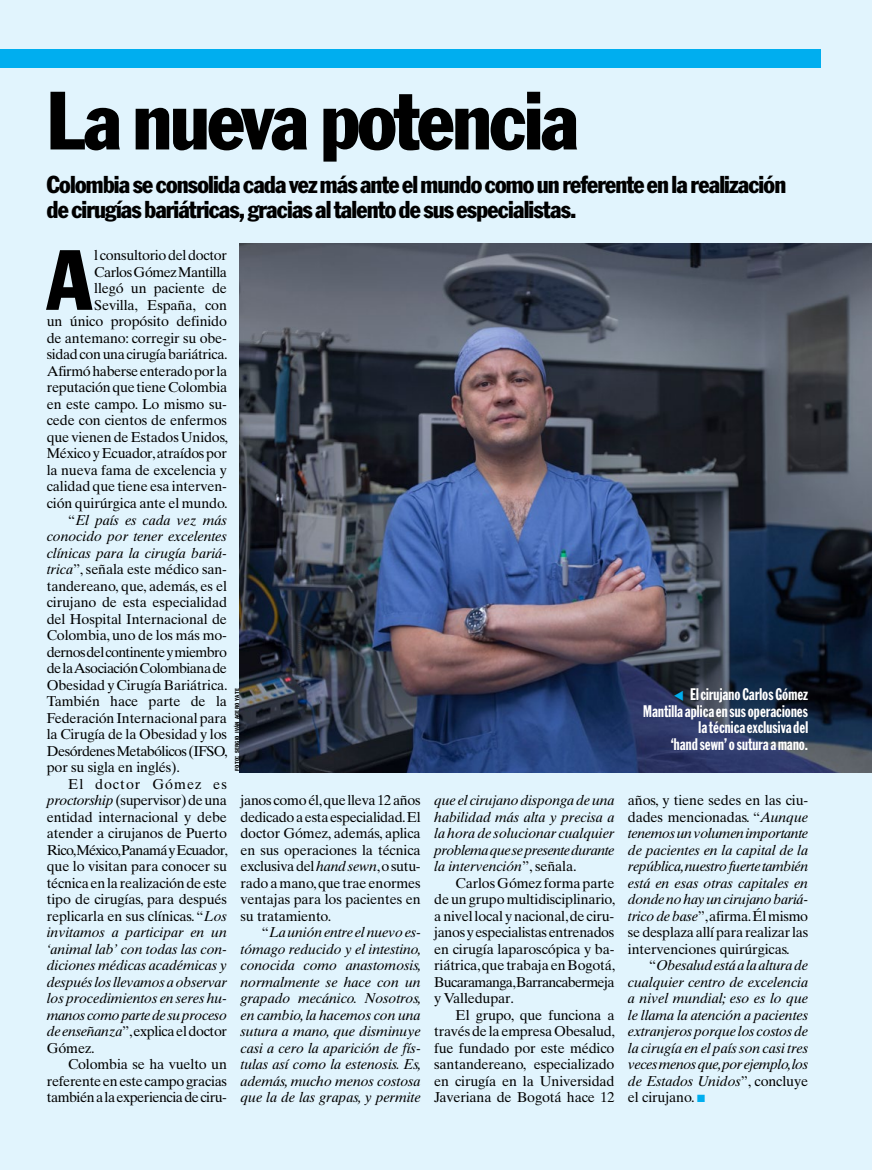
<style>
.page{position:relative;width:872px;height:1170px;background:#fff}
.page>*{position:absolute;margin:0;border:0;box-sizing:border-box;transform-origin:0 0}
.t1{font:condensed 83.7px "Franklin Gothic";color:#000}
.t2{font:condensed 81px "Franklin Gothic";letter-spacing:-.035em;color:#000}
.t3{font:condensed 24px/25.5px "Franklin Gothic";letter-spacing:-.035em;color:#000}
.t4{font:16.5px/16.5px "Franklin Gothic Extra Cond";letter-spacing:.005em;color:#fff;text-align:right}
.t5{font:14.25px/16.5px "Times Ten";letter-spacing:-.01em;color:#000;text-align:justify}
.t6{font:italic 14.25px/16.5px "Times Ten";letter-spacing:-.01em;color:#000;text-align:justify}
.t7{font:14.25px "Times Ten";letter-spacing:-.035em;color:#000}
.t8{font:14.25px "Times Ten";letter-spacing:-.045em;color:#000}
.t9{font:14.25px "Times Ten";letter-spacing:-.04em;color:#000}
.t10{font:14.25px "Times Ten";letter-spacing:-.05em;color:#000}
.t11{font:italic 14.25px "Times Ten";letter-spacing:-.03em;color:#000}
.t12{font:14.25px "Times Ten";letter-spacing:.07em;color:#000}
.t13{font:800 condensed 5.7px "Helvetica Neue";letter-spacing:.04em;color:#000}
.s1{font-style:normal}
.s2{font-style:italic}
.s3{font-size:7.5px}
.s4{color:#00aeef}
</style>
<div class="page">
<div style="left:0;top:0;width:872px;height:1169px;background:#e1f4fd"></div>
<div style="left:0;top:50px;width:821px;height:18px;background:#00aeef"></div>
<img style="left:240px;top:244px;width:632px;height:528px">
<h2 class="t2" style="left:47px;top:71px;width:534px">La nueva potencia</h2>
<h3 class="t3" style="left:47px;top:171px;width:741px">Colombia se consolida cada vez más ante el mundo como un referente en la realización de cirugías bariátricas, gracias al talento de sus especialistas.</h3>
<h1 class="t1" style="left:47px;top:229px;width:46px">A</h1>
<p class="t5" style="left:94px;top:247px;width:134px">l consultorio del doctor</p>
<p class="t7" style="left:94px;top:263px;width:134px">Carlos Gómez Mantilla</p>
<p class="t5" style="left:94px;top:280px;width:134px">llegó un paciente de</p>
<p class="t5" style="left:94px;top:296px;width:134px">Sevilla, España, con</p>
<p class="t5" style="left:47px;top:313px;width:182px">un único propósito definido</p>
<p class="t5" style="left:47px;top:329px;width:182px">de antemano: corregir su obe-</p>
<p class="t5" style="left:47px;top:346px;width:182px">sidad con una cirugía bariátrica.</p>
<p class="t5" style="left:47px;top:362px;width:182px">Afirmó haberse enterado por la</p>
<p class="t5" style="left:47px;top:379px;width:182px">reputación que tiene Colombia</p>
<p class="t5" style="left:47px;top:395px;width:182px">en este campo. Lo mismo su-</p>
<p class="t5" style="left:47px;top:412px;width:182px">cede con cientos de enfermos</p>
<p class="t5" style="left:47px;top:428px;width:183px">que vienen de Estados Unidos,</p>
<p class="t5" style="left:47px;top:445px;width:182px">México y Ecuador, atraídos por</p>
<p class="t5" style="left:47px;top:461px;width:182px">la nueva fama de excelencia y</p>
<p class="t5" style="left:47px;top:478px;width:182px">calidad que tiene esa interven-</p>
<p class="t5" style="left:47px;top:494px;width:182px">ción quirúrgica ante el mundo.</p>
<p class="t6" style="left:68px;top:511px;width:160px"><span class="s1">“</span>El país es cada vez más</p>
<p class="t6" style="left:47px;top:527px;width:182px">conocido por tener excelentes</p>
<p class="t6" style="left:47px;top:544px;width:182px">clínicas para la cirugía bariá-</p>
<p class="t5" style="left:47px;top:560px;width:182px"><span class="s2">trica</span>”, señala este médico san-</p>
<p class="t5" style="left:47px;top:577px;width:182px">tandereano, que, además, es el</p>
<p class="t5" style="left:47px;top:593px;width:182px">cirujano de esta especialidad</p>
<p class="t5" style="left:47px;top:610px;width:182px">del Hospital Internacional de</p>
<p class="t5" style="left:47px;top:626px;width:182px">Colombia, uno de los más mo-</p>
<p class="t8" style="left:47px;top:643px;width:182px">dernos del continente y miembro</p>
<p class="t7" style="left:47px;top:659px;width:182px">de la Asociación Colombiana de</p>
<p class="t5" style="left:47px;top:676px;width:182px">Obesidad y Cirugía Bariátrica.</p>
<p class="t5" style="left:47px;top:693px;width:182px">También hace parte de la</p>
<p class="t5" style="left:47px;top:709px;width:182px">Federación Internacional para</p>
<p class="t5" style="left:47px;top:726px;width:182px">la Cirugía de la Obesidad y los</p>
<p class="t9" style="left:47px;top:742px;width:182px">Desórdenes Metabólicos (IFSO,</p>
<p class="t5" style="left:47px;top:759px;width:135px">por su sigla en inglés).</p>
<p class="t12" style="left:68px;top:775px;width:160px">El doctor Gómez es</p>
<p class="t5" style="left:47px;top:792px;width:182px"><span class="s2">proctorship</span> (supervisor) de una</p>
<p class="t5" style="left:47px;top:808px;width:182px">entidad internacional y debe</p>
<p class="t5" style="left:47px;top:825px;width:182px">atender a cirujanos de Puerto</p>
<p class="t10" style="left:47px;top:841px;width:183px">Rico,México,Panamá y Ecuador,</p>
<p class="t5" style="left:47px;top:858px;width:182px">que lo visitan para conocer su</p>
<p class="t5" style="left:47px;top:874px;width:182px">técnica en la realización de este</p>
<p class="t5" style="left:47px;top:891px;width:182px">tipo de cirugías, para después</p>
<p class="t5" style="left:47px;top:907px;width:182px">replicarla en sus clínicas. “<span class="s2">Los</span></p>
<p class="t6" style="left:47px;top:923px;width:182px">invitamos a participar en un</p>
<p class="t6" style="left:47px;top:940px;width:182px">‘animal lab’ con todas las con-</p>
<p class="t6" style="left:47px;top:956px;width:182px">diciones médicas académicas y</p>
<p class="t6" style="left:47px;top:973px;width:182px">después los llevamos a observar</p>
<p class="t6" style="left:47px;top:989px;width:182px">los procedimientos en seres hu-</p>
<p class="t11" style="left:47px;top:1006px;width:182px">manos como parte de su proceso</p>
<p class="t5" style="left:47px;top:1023px;width:182px"><span class="s2">de enseñanza</span>”, explica el doctor</p>
<p class="t5" style="left:47px;top:1039px;width:49px">Gómez.</p>
<p class="t5" style="left:68px;top:1056px;width:160px">Colombia se ha vuelto un</p>
<p class="t5" style="left:47px;top:1072px;width:182px">referente en este campo gracias</p>
<p class="t7" style="left:47px;top:1088px;width:182px">también a la experiencia de ciru-</p>
<p class="t13" style="left:234px;top:770px;width:83px;rotate:-90deg">foto<span class="s3">:</span> sergio iván acero yate</p>
<p class="t5" style="left:240px;top:792px;width:182px">janos como él, que lleva 12 años dedicado a esta especialidad. El doctor Gómez, además, aplica en sus operaciones la técnica exclusiva del <span class="s2">hand sewn</span>, o sutu&shy;rado a mano, que trae enormes ventajas para los pacientes en su tratamiento.</p>
<p class="t6" style="left:240px;top:923px;width:182px;text-indent:21px"><span class="s1">“</span>La unión entre el nuevo es&shy;tómago reducido y el intestino, conocida como anastomosis, normalmente se hace con un grapado mecánico. Nosotros, en cambio, la hacemos con una sutura a mano, que disminuye casi a cero la aparición de fís&shy;tulas así como la estenosis. Es, además, mucho menos costosa que la de las grapas, y permite</p>
<p class="t6" style="left:434px;top:792px;width:182px">que el cirujano disponga de una habilidad más alta y precisa a la hora de solucionar cualquier problema que se presente durante la intervención<span class="s1">”, señala.</span></p>
<p class="t5" style="left:434px;top:874px;width:183px;text-indent:21px">Carlos Gómez forma parte de un grupo multidisciplinario, a nivel local y nacional, de ciru&shy;janos y especialistas entrenados en cirugía laparoscópica y ba&shy;riátrica, que trabaja en Bogotá, Bucaramanga,Barrancabermeja y Valledupar.</p>
<p class="t5" style="left:434px;top:1006px;width:182px;text-indent:21px">El grupo, que funciona a través de la empresa Obesalud, fue fundado por este médico santandereano, especializado en cirugía en la Universidad Javeriana de Bogotá hace 12</p>
<p class="t4" style="left:643px;top:687px;width:166px"><span class="s4">▼</span> El cirujano Carlos Gómez<br>Mantilla aplica en sus operaciones la técnica exclusiva del<br>‘hand sewn’ o sutura a mano.</p>
<p class="t6" style="left:628px;top:792px;width:182px"><span class="s1">años, y tiene sedes en las ciu&shy;dades mencionadas. “</span>Aunque tenemos un volumen importante de pacientes en la capital de la república,nuestro fuerte también está en esas otras capitales en donde no hay un cirujano bariá&shy;trico de base<span class="s1">”, afirma. Él mismo se desplaza allí para realizar las intervenciones quirúrgicas.</span></p>
<p class="t6" style="left:628px;top:957px;width:182px;text-indent:21px"><span class="s1">“</span>Obesalud está a la altura de cualquier centro de excelencia a nivel mundial; eso es lo que le llama la atención a pacientes extranjeros porque los costos de la cirugía en el país son casi tres veces menos que,por ejemplo,los de Estados Unidos<span class="s1">”, concluye el cirujano.</span> <span class="s4">■</span></p>
</div>
